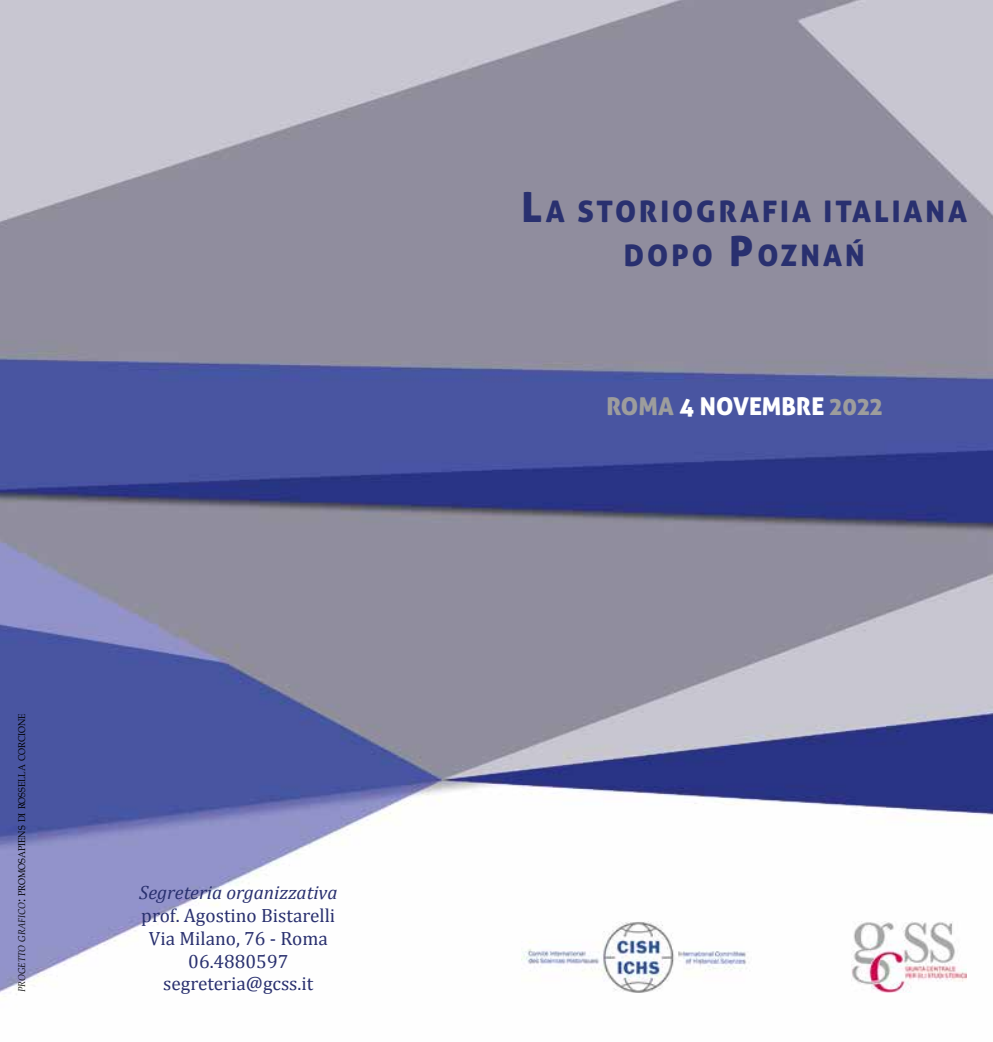
<style>
.page{position:relative;width:993px;height:1042px;background:#fff}
.page>*{position:absolute;margin:0;border:0;box-sizing:border-box;transform-origin:0 0}
.t1{font:29.75px/43.6px "Aller Display";letter-spacing:.1em;color:#29306f;text-align:center}
.t2{font:24.5px "Aller Display";color:#fff}
.t3{font:19.25px/22.8px "Cambria";color:#29306f;text-align:center}
.t4{font:italic 19.25px "Cambria";color:#29306f}
.t5{font:9.8px "Book Antiqua";color:#000;scale:.9 1}
.s1{font-style:italic}
.s2{font-size:14px}
.s3{font-size:41.48px}
.s4{color:#9d9d9c}
</style>
<div class="page">
<img style="left:0;top:0;width:992px;height:993px">
<img style="left:851px;top:921px;width:115px;height:71px">
<img style="left:521px;top:921px;width:230px;height:71px">
<p class="t5" style="left:16px;top:992px;width:312px;rotate:-90deg"><span class="s1">progetto grafico</span><span class="s2">:</span> promosapiens di rossella corcione</p>
<p class="t4" style="left:139px;top:879px;width:200px">Segreteria organizzativa</p>
<p class="t3" style="left:141px;top:904px;width:195px">prof. Agostino Bistarelli<br>Via Milano, 76 - Roma<br>06.4880597</p>
<p class="t3" style="left:163px;top:972px;width:152px">segreteria@gcss.it</p>
<h1 class="t1" style="left:521px;top:190px;width:447px"><span class="s3">L</span>A STORIOGRAFIA ITALIANA<br>DOPO <span class="s3">P</span>OZNAŃ</h1>
<p class="t2" style="left:606px;top:390px;width:278px"><span class="s4">ROMA</span> 4 NOVEMBRE <span class="s4">2022</span></p>
</div>
